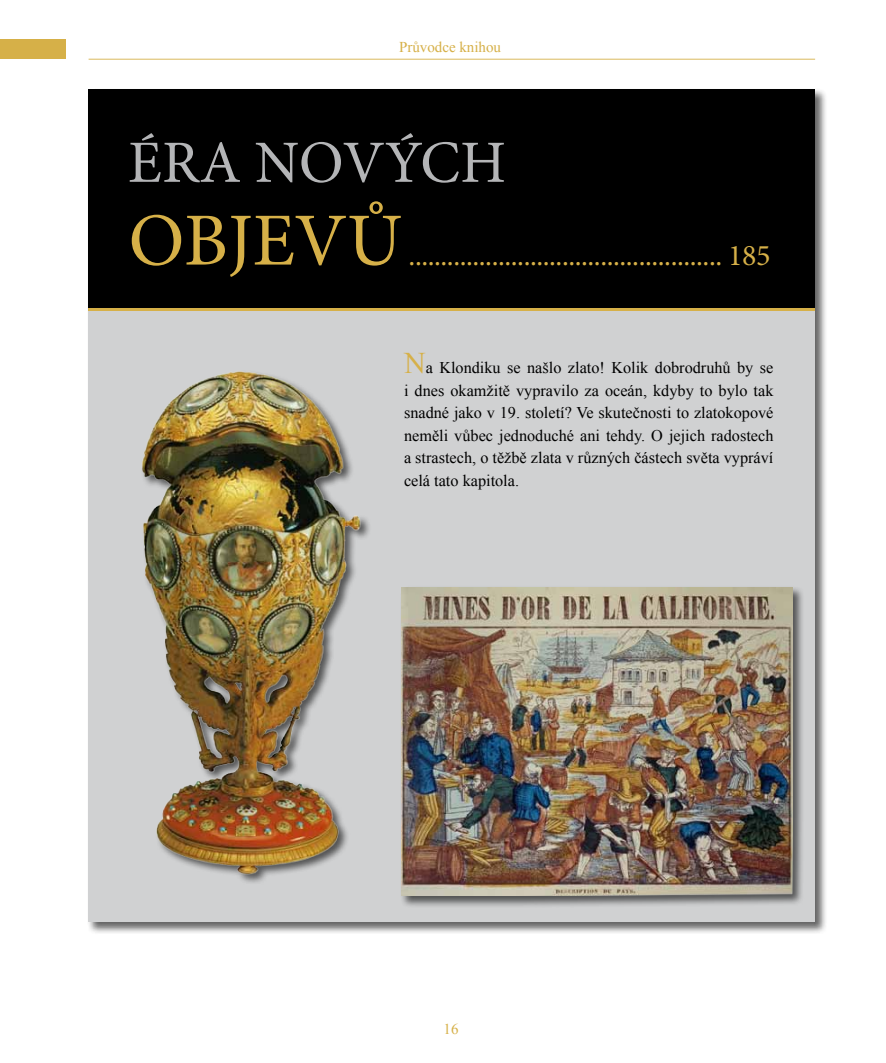
<style>
.page{position:relative;width:886px;height:1063px;background:#fff}
.page>*{position:absolute;margin:0;border:0;box-sizing:border-box;transform-origin:0 0}
.t1{font:75px "Minion Pro";color:#d6b048}
.t2{font:60px "Minion Pro";color:#b4b5b7}
.t3{font:30px "Minion Pro";color:#d6b048}
.t4{font:16.25px/22.5px "Times New Roman";color:#000;text-align:justify}
.t5{font:15px "Times New Roman";color:#d6b048}
.s1{font-size:30px;color:#d6b048}
</style>
<div class="page">
<div style="left:0;top:39px;width:66px;height:20px;background:#d6b048"></div>
<hr style="left:89px;top:59px;width:726px;height:1px;background:#d6b048">
<div style="left:87px;top:88px;width:740px;height:847px;background:#000;opacity:.6"></div>
<div style="left:89px;top:90px;width:726px;height:832px;background:#d0d1d2"></div>
<div style="left:89px;top:89px;width:726px;height:220px;background:#000"></div>
<div style="left:400px;top:586px;width:404px;height:322px;background:#000;opacity:.6"></div>
<img style="left:401px;top:587px;width:391px;height:309px">
<img style="left:142px;top:371px;width:221px;height:512px">
<hr style="left:89px;top:308px;width:726px;height:2px;background:#d6b048">
<p class="t5" style="left:399px;top:37px;width:104px">Průvodce knihou</p>
<h2 class="t2" style="left:128px;top:122px;width:380px">ÉRA NOVÝCH</h2>
<h1 class="t1" style="left:128px;top:190px;width:275px">OBJEVŮ</h1>
<h3 class="t3" style="left:409px;top:235px;width:363px">................................................. 185</h3>
<p class="t4" style="left:404px;top:356px;width:371px"><span class="s1">N</span>a Klondiku se našlo zlato! Kolik dobrodruhů by se i dnes okamžitě vypravilo za oceán, kdyby to bylo tak snadné jako v 19. století? Ve skutečnosti to zlatokopové neměli vůbec jednoduché ani tehdy. O jejich radostech a strastech, o těžbě zlata v různých částech světa vypráví celá tato kapitola.</p>
<p class="t5" style="left:444px;top:1018px;width:16px">16</p>
</div>
